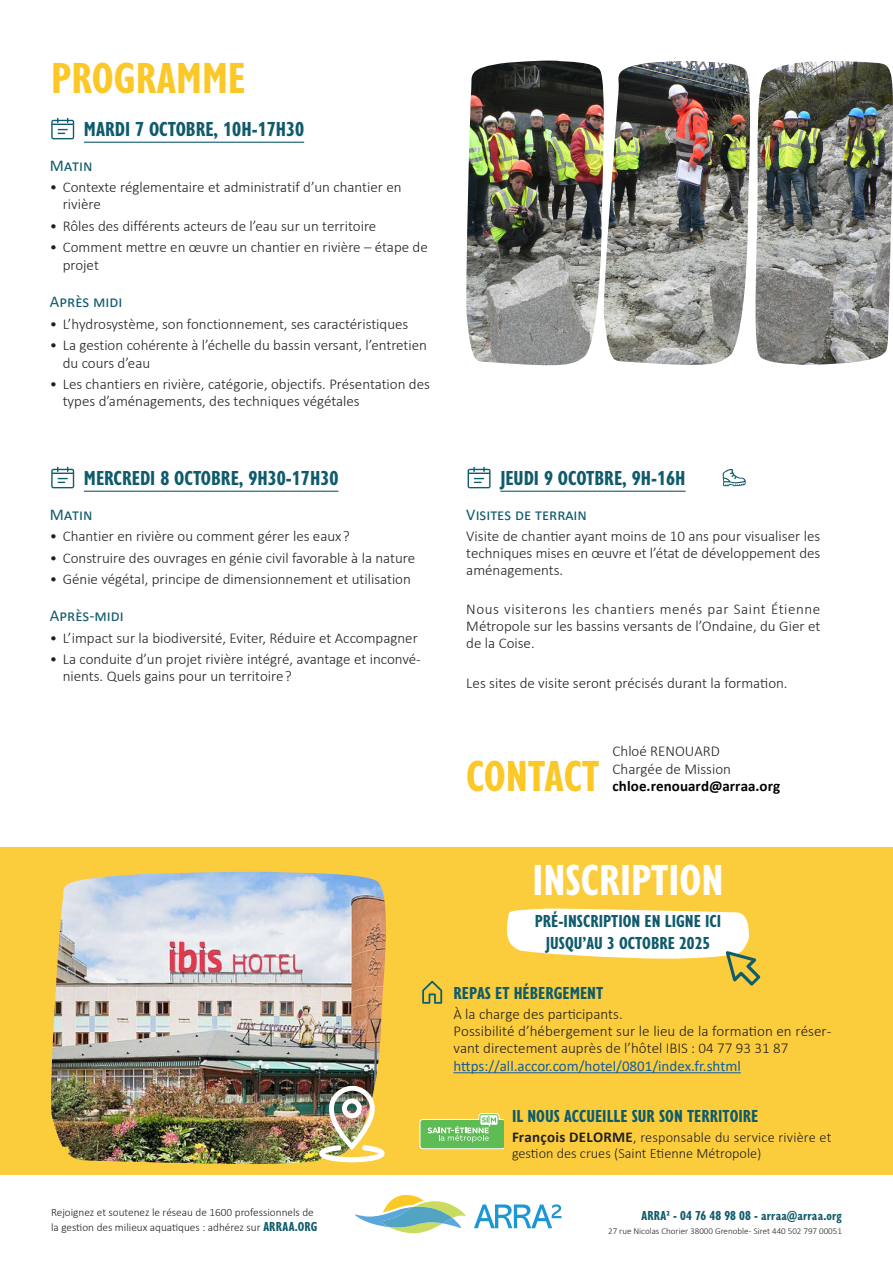
<style>
.page{position:relative;width:893px;height:1263px;background:#fff}
.page>*{position:absolute;margin:0;border:0;box-sizing:border-box;transform-origin:0 0}
.titres_sections{font:700 condensed 45px "Gill Sans Nova";color:#fbc827}
.titres_sections-2{font:700 condensed 45px "Gill Sans Nova";color:#fff}
.date{font:700 condensed 21px "Gill Sans Nova";color:#0f5b6c}
.titres_blocs{font:700 condensed 18px "Gill Sans Nova";color:#0f5b6c}
.sous-titre_programme{font:16.5px "Calibri";color:#0f5b6c}
.corps_texte_programme{font:300 15px/17.1px "Calibri";color:#231f20}
.texte_bloc{font:300 15px/17.2px "Calibri";color:#231f20}
.t1{font:15px "Calibri";color:#175d9e}
.texte_bloc-2{font:700 15px "Calibri";letter-spacing:.005em;color:#010203}
.texte_intervenants{font:300 14.25px/16.5px "Calibri";color:#231f20}
.t2{font:700 condensed 13.5px "Gill Sans Nova";letter-spacing:.01em;color:#0f5b6c}
.t3{font:300 11.25px/15px "Calibri";color:#231f20}
.t4{font:300 9px "Calibri";color:#231f20}
.s1{font-weight:700;font-size:15px}
.s2{font-family:"Gill Sans Nova";font-weight:700;font-stretch:condensed;font-size:13.5px;color:#0f5b6c}
</style>
<div class="page">
<img style="left:466px;top:61px;width:427px;height:305px">
<svg style="left:355px;top:1195px;width:111px;height:38px"></svg>
<svg style="left:474px;top:1204px;width:87px;height:24px"></svg>
<div style="left:0;top:847px;width:893px;height:328px;background:#fbcd3d"></div>
<svg style="left:420px;top:1113px;width:83px;height:36px;background:#8fca71"></svg>
<hr style="left:453px;top:1072px;width:288px;height:1px;background:#175d9e">
<svg style="left:422px;top:981px;width:20px;height:23px"></svg>
<svg style="left:507px;top:908px;width:253px;height:77px"></svg>
<img style="left:51px;top:872px;width:335px;height:292px">
<img style="left:319px;top:1085px;width:66px;height:77px">
<hr style="left:500px;top:491px;width:186px;height:1px;background:#0f5b6c">
<svg style="left:468px;top:467px;width:23px;height:21px"></svg>
<svg style="left:723px;top:469px;width:23px;height:17px"></svg>
<hr style="left:84px;top:491px;width:254px;height:1px;background:#0f5b6c">
<svg style="left:51px;top:467px;width:23px;height:21px"></svg>
<hr style="left:84px;top:142px;width:220px;height:1px;background:#0f5b6c">
<svg style="left:51px;top:118px;width:23px;height:21px"></svg>
<p class="titres_sections" style="left:51px;top:48px;width:196px">PROGRAMME</p>
<p class="date" style="left:84px;top:115px;width:222px">MARDI 7 OCTOBRE, 10H-17H30</p>
<p class="sous-titre_programme" style="left:50px;top:154px;width:44px">Matin</p>
<p class="corps_texte_programme" style="left:63px;top:178px;width:340px;text-indent:-13px">• Contexte réglementaire et administratif d’un chantier en rivière</p>
<p class="corps_texte_programme" style="left:50px;top:217px;width:328px">• Rôles des différents acteurs de l’eau sur un territoire</p>
<p class="corps_texte_programme" style="left:63px;top:238px;width:367px;line-height:18px;text-indent:-13px">• Comment mettre en œuvre un chantier en rivière – étape de projet</p>
<p class="sous-titre_programme" style="left:50px;top:290px;width:74px">Après midi</p>
<p class="corps_texte_programme" style="left:50px;top:315px;width:360px">• L’hydrosystème, son fonctionnement, ses caractéristiques</p>
<p class="corps_texte_programme" style="left:63px;top:337px;width:366px;text-indent:-13px">• La gestion cohérente à l’échelle du bassin versant, l’entretien du cours d’eau</p>
<p class="corps_texte_programme" style="left:63px;top:375px;width:369px;text-indent:-13px">• Les chantiers en rivière, catégorie, objectifs. Présentation des types d’aménagements, des techniques végétales</p>
<p class="date" style="left:84px;top:464px;width:256px">MERCREDI 8 OCTOBRE, 9H30-17H30</p>
<p class="sous-titre_programme" style="left:50px;top:503px;width:44px">Matin</p>
<p class="corps_texte_programme" style="left:50px;top:527px;width:301px">• Chantier en rivière ou comment gérer les eaux ?</p>
<p class="corps_texte_programme" style="left:50px;top:549px;width:367px">• Construire des ouvrages en génie civil favorable à la nature</p>
<p class="corps_texte_programme" style="left:50px;top:570px;width:362px">• Génie végétal, principe de dimensionnement et utilisation</p>
<p class="sous-titre_programme" style="left:50px;top:604px;width:75px">Après-midi</p>
<p class="corps_texte_programme" style="left:50px;top:629px;width:369px">• L’impact sur la biodiversité, Eviter, Réduire et Accompagner</p>
<p class="corps_texte_programme" style="left:63px;top:650px;width:360px;text-indent:-13px">• La conduite d’un projet rivière intégré, avantage et inconvé&shy;nients. Quels gains pour un territoire ?</p>
<p class="date" style="left:500px;top:464px;width:187px">JEUDI 9 OCOTBRE, 9H-16H</p>
<p class="sous-titre_programme" style="left:466px;top:503px;width:122px">Visites de terrain</p>
<p class="corps_texte_programme" style="left:466px;top:527px;width:356px;text-align:justify">Visite de chantier ayant moins de 10 ans pour visualiser les techniques mises en œuvre et l’état de développement des aménagements.</p>
<p class="corps_texte_programme" style="left:466px;top:600px;width:356px;text-align:justify">Nous visiterons les chantiers menés par Saint Étienne Métropole sur les bassins versants de l’Ondaine, du Gier et de la Coise.</p>
<p class="corps_texte_programme" style="left:466px;top:674px;width:323px">Les sites de visite seront précisés durant la formation.</p>
<p class="titres_sections" style="left:466px;top:746px;width:135px">CONTACT</p>
<p class="texte_bloc" style="left:612px;top:743px;width:109px">Chloé RENOUARD</p>
<p class="texte_bloc" style="left:612px;top:760px;width:120px">Chargée de Mission</p>
<p class="texte_bloc-2" style="left:612px;top:775px;width:169px">chloe.renouard@arraa.org</p>
<p class="titres_sections-2" style="left:532px;top:849px;width:193px">INSCRIPTION</p>
<p class="titres_blocs" style="left:535px;top:909px;width:188px">PRÉ-INSCRIPTION EN LIGNE ICI</p>
<p class="titres_blocs" style="left:546px;top:931px;width:166px">JUSQU’AU 3 OCTOBRE 2025</p>
<p class="titres_blocs" style="left:453px;top:981px;width:151px">REPAS ET HÉBERGEMENT</p>
<p class="texte_bloc" style="left:453px;top:1005px;width:171px">À la charge des participants.</p>
<p class="texte_bloc" style="left:453px;top:1022px;width:379px">Possibilité d’hébergement sur le lieu de la formation en réser&shy;vant directement auprès de l’hôtel IBIS : 04 77 93 31 87</p>
<p class="t1" style="left:453px;top:1056px;width:289px">https://all.accor.com/hotel/0801/index.fr.shtml</p>
<p class="titres_blocs" style="left:512px;top:1104px;width:248px">IL NOUS ACCUEILLE SUR SON TERRITOIRE</p>
<p class="texte_intervenants" style="left:512px;top:1129px;width:321px"><span class="s1">François DELORME</span>, responsable du service rivière et gestion des crues (Saint Etienne Métropole)</p>
<p class="t3" style="left:51px;top:1205px;width:268px">Rejoignez et soutenez le réseau de 1600 professionnels de la gestion des milieux aquatiques : adhérez sur <span class="s2">ARRAA.ORG</span></p>
<p class="t2" style="left:641px;top:1206px;width:202px">ARRA2 - 04 76 48 98 08 - arraa@arraa.org</p>
<p class="t4" style="left:608px;top:1225px;width:235px">27 rue Nicolas Chorier 38000 Grenoble - Siret 440 502 797 00051</p>
</div>
